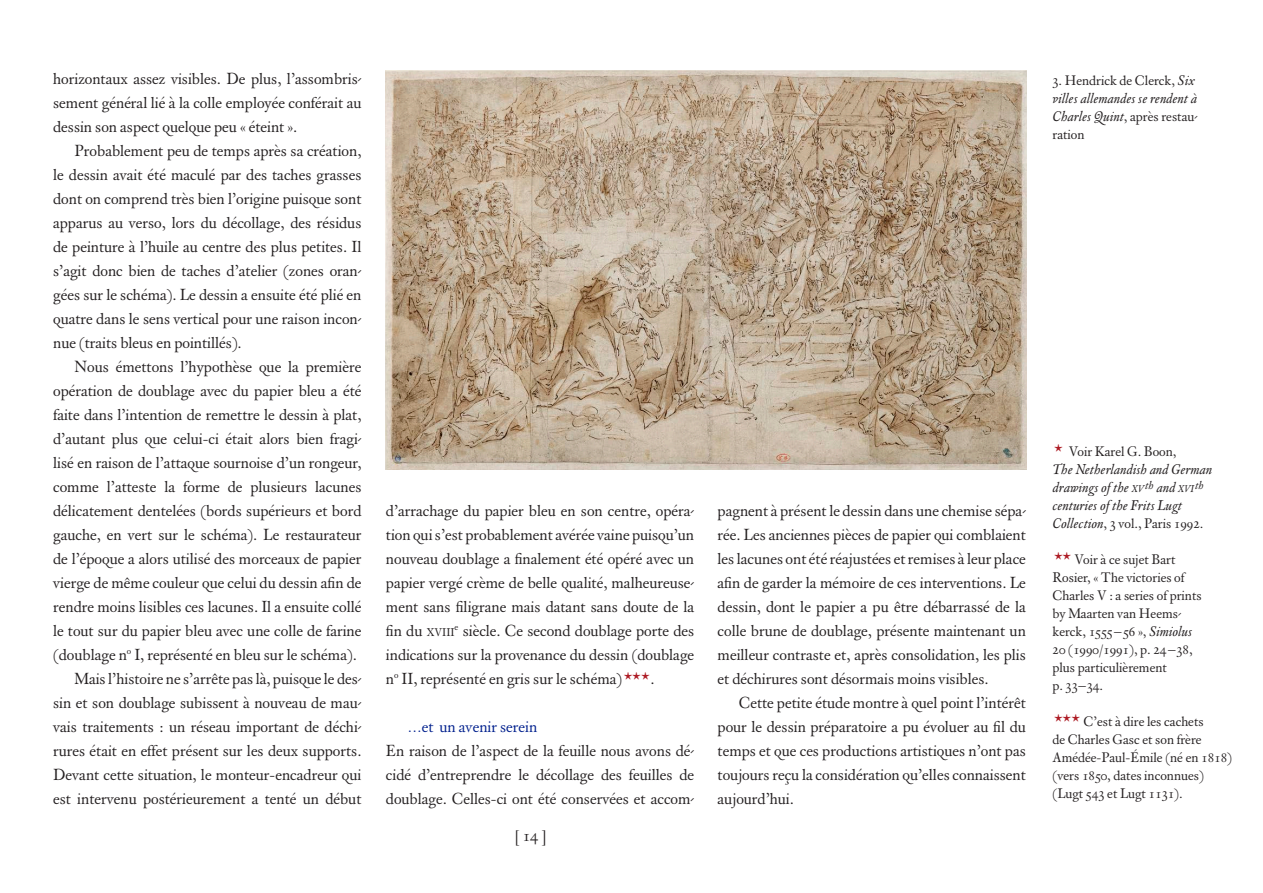
<style>
.page{position:relative;width:1263px;height:893px;background:#fff}
.page>*{position:absolute;margin:0;border:0;box-sizing:border-box;transform-origin:0 0}
.t1{font:18px "Custodia 6";color:#231f20}
.t2{font:17.4px/24px "Custodia 6";color:#231f20;text-align:justify}
.t3{font:17.4px "Custodia 6";color:#00208d}
.t4{font:15px/18px "Custodia 6";color:#231f20}
.t5{font:italic 15px/18px "Custodia 6";color:#231f20}
.s1{font-family:"Times"}
.s2{font-size:12.15px}
.s3{font-size:18px;color:#ad1a23}
.s4{font-style:normal}
.s5{font-style:normal;font-size:18px;color:#ad1a23}
.s6{font-size:10.5px}
.s7{font-style:italic}
</style>
<div class="page">
<img style="left:386px;top:70px;width:640px;height:399px">
<p class="t2" style="left:53px;top:66px;width:310px">horizontaux assez visibles. De plus, l’assombris&shy;sement général lié à la colle employée conférait au dessin son aspect quelque peu « éteint ».</p>
<p class="t2" style="left:53px;top:138px;width:310px;text-indent:21px">Probablement peu de temps après sa création, le dessin avait été maculé par des taches grasses dont on comprend très bien l’origine puisque sont apparus au verso, lors du décollage, des résidus de peinture à l’huile au centre des plus petites. Il s’agit donc bien de taches d’atelier (zones oran&shy;gées sur le schéma). Le dessin a ensuite été plié en quatre dans le sens vertical pour une raison incon&shy;nue (traits bleus en pointillés).</p>
<p class="t2" style="left:53px;top:354px;width:310px;text-align:right">Nous émettons l’hypothèse que la première opération de doublage avec du papier bleu a été faite dans l’intention de remettre le dessin à plat, d’autant plus que celui<span class="s1">-</span>ci était alors bien fragi&shy;lisé en raison de l’attaque sournoise d’un rongeur, comme l’atteste la forme de plusieurs lacunes délicatement dentelées (bords supérieurs et bord gauche, en vert sur le schéma). Le restaurateur de l’époque a alors utilisé des morceaux de papier vierge de même couleur que celui du dessin afin de rendre moins lisibles ces lacunes. Il a ensuite collé le tout sur du papier bleu avec une colle de farine (doublage n<sup>o</sup> I, représenté en bleu sur le schéma).<br>Mais l’histoire ne s’arrête pas là, puisque le des&shy;sin et son doublage subissent à nouveau de mau&shy;vais traitements : un réseau important de déchi&shy;rures était en effet présent sur les deux supports.<br>Devant cette situation, le monteur<span class="s1">-</span>encadreur qui est intervenu postérieurement a tenté un début</p>
<p class="t2" style="left:386px;top:498px;width:310px">d’arrachage du papier bleu en son centre, opéra&shy;tion qui s’est probablement avérée vaine puisqu’un nouveau doublage a finalement été opéré avec un papier vergé crème de belle qualité, malheureuse&shy;ment sans filigrane mais datant sans doute de la fin du <span class="s2">XVIII</span><sup>e</sup> siècle. Ce second doublage porte des indications sur la provenance du dessin (doublage n<sup>o</sup> II, représenté en gris sur le schéma) <span class="s3">***</span>.</p>
<p class="t3" style="left:407px;top:716px;width:132px">…et un avenir serein</p>
<p class="t2" style="left:386px;top:738px;width:310px">En raison de l’aspect de la feuille nous avons dé&shy;cidé d’entreprendre le décollage des feuilles de doublage. Celles<span class="s1">-</span>ci ont été conservées et accom-</p>
<p class="t1" style="left:514px;top:825px;width:34px">[ 14 ]</p>
<p class="t2" style="left:718px;top:498px;width:310px">pagnent à présent le dessin dans une chemise sépa&shy;rée. Les anciennes pièces de papier qui comblaient les lacunes ont été réajustées et remises à leur place afin de garder la mémoire de ces interventions. Le dessin, dont le papier a pu être débarrassé de la colle brune de doublage, présente maintenant un meilleur contraste et, après consolidation, les plis et déchirures sont désormais moins visibles.</p>
<p class="t2" style="left:718px;top:690px;width:310px;text-indent:21px">Cette petite étude montre à quel point l’intérêt pour le dessin préparatoire a pu évoluer au fil du temps et que ces productions artistiques n’ont pas toujours reçu la considération qu’elles connaissent aujourd’hui.</p>
<p class="t5" style="left:1052px;top:71px;width:146px"><span class="s4">3. Hendrick de Clerck,</span> Six villes allemandes se rendent à<br>Charles Quint<span class="s4">, après restau&shy;ration</span></p>
<p class="t5" style="left:1052px;top:442px;width:161px"><span class="s5">*</span> <span class="s4">Voir Karel G. Boon,<br></span>The Netherlandish and German drawings of the <span class="s6">XV</span><sup>th</sup> and <span class="s6">XVI</span><sup>th </sup>centuries of the Frits Lugt<br>Collection<span class="s4">, 3 vol., Paris 1992.</span></p>
<p class="t4" style="left:1052px;top:550px;width:151px"><span class="s3">**</span> Voir à ce sujet Bart<br>Rosier, « The victories of<br>Charles V : a series of prints by Maarten van Heems&shy;kerck, 1555<span class="s1">–</span>56 », <span class="s7">Simiolus<br></span>20 (1990/1991), p. 24<span class="s1">–</span>38, plus particulièrement<br>p. 33<span class="s1">–</span>34.</p>
<p class="t4" style="left:1052px;top:712px;width:181px"><span class="s3">***</span> C’est à dire les cachets<br>de Charles Gasc et son frère<br>Amédée<span class="s1">-</span>Paul<span class="s1">-</span>Émile (né en 1818) (vers 1850, dates inconnues) (Lugt 543 et Lugt 1131).</p>
</div>
